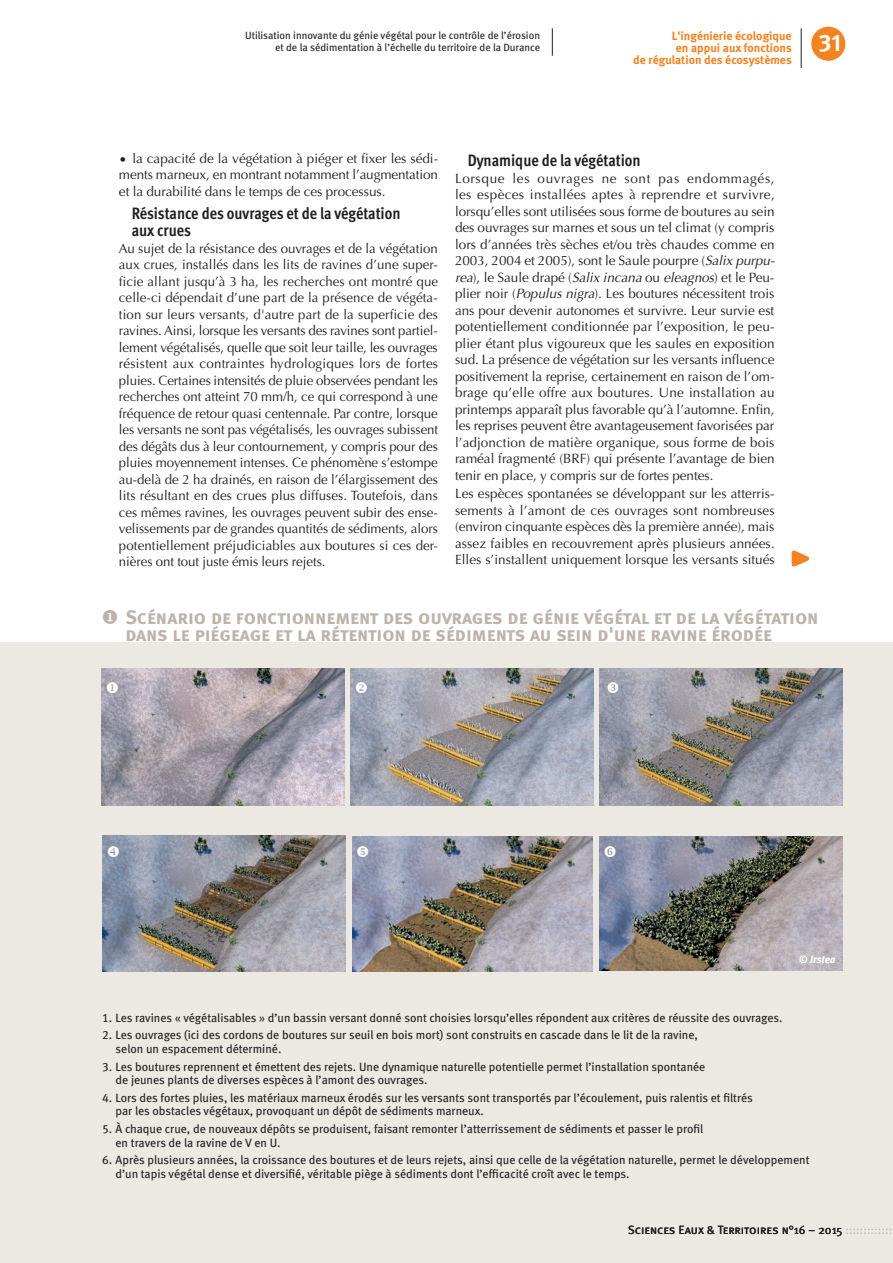
<style>
.page{position:relative;width:893px;height:1263px;background:#fff}
.page>*{position:absolute;margin:0;border:0;box-sizing:border-box;transform-origin:0 0}
.t1{font:24px "Meta Bold Caps Expert";color:#fff}
.t2{font:19.5px/17px "Meta Bold LF Caps";color:#bcb4ab}
.t3{font:700 16.5px/17px "Meta Cond OT";color:#231f20}
.t4{font:13.5px/16.5px "Optima";letter-spacing:-.005em;color:#231f20;text-align:justify}
.t5{font:12px/13.5px "Meta Book LF";color:#231f20}
.t6{font:700 12px/12px "Meta";color:#f58220;text-align:right}
.t7{font:12px "Meta Book Caps";letter-spacing:-.005em;color:#231f20}
.t8{font:10.5px/12px "Meta Book LF";color:#231f20;text-align:right}
.t9{font:italic 10.5px "Meta Bold LF";color:#fff}
.s1{font-style:italic}
.s2{color:#bcbdc0}
</style>
<div class="page">
<svg style="left:552px;top:28px;width:1px;height:28px"></svg>
<div style="left:0;top:642px;width:893px;height:621px;background:#ece9e3"></div>
<svg style="left:791px;top:550px;width:19px;height:17px"></svg>
<img style="left:102px;top:669px;width:243px;height:137px">
<img style="left:350px;top:669px;width:243px;height:137px">
<img style="left:599px;top:669px;width:243px;height:137px">
<img style="left:352px;top:836px;width:240px;height:135px">
<img style="left:599px;top:836px;width:243px;height:134px">
<img style="left:103px;top:835px;width:243px;height:137px">
<div style="left:811px;top:27px;width:34px;height:34px;background:#f58220;border-radius:50%"></div>
<hr style="left:801px;top:28px;width:1px;height:40px;background:#231f20">
<svg style="left:608px;top:682px;width:10px;height:11px"></svg>
<svg style="left:108px;top:845px;width:11px;height:11px"></svg>
<svg style="left:357px;top:845px;width:11px;height:11px"></svg>
<svg style="left:605px;top:845px;width:10px;height:11px"></svg>
<svg style="left:107px;top:682px;width:11px;height:11px"></svg>
<svg style="left:356px;top:682px;width:11px;height:11px"></svg>
<p class="t8" style="left:245px;top:29px;width:296px">Utilisation innovante du génie végétal pour le contrôle de l’érosion et de la sédimentation à l’échelle du territoire de la Durance</p>
<p class="t6" style="left:633px;top:29px;width:160px">L'ingénierie écologique<br>en appui aux fonctions<br>de régulation des écosystèmes</p>
<h1 class="t1" style="left:819px;top:28px;width:24px">31</h1>
<p class="t4" style="left:119px;top:150px;width:321px">• la capacité de la végétation à piéger et fixer les sédi&shy;ments marneux, en montrant notamment l’augmentation et la durabilité dans le temps de ces processus.</p>
<p class="t3" style="left:132px;top:206px;width:270px">Résistance des ouvrages et de la végétation aux crues</p>
<p class="t4" style="left:119px;top:240px;width:321px">Au sujet de la résistance des ouvrages et de la végétation aux crues, installés dans les lits de ravines d’une super&shy;ficie allant jusqu’à 3 ha, les recherches ont montré que celle-ci dépendait d’une part de la présence de végéta&shy;tion sur leurs versants, d'autre part de la superficie des ravines. Ainsi, lorsque les versants des ravines sont partiel&shy;lement végétalisés, quelle que soit leur taille, les ouvrages résistent aux contraintes hydrologiques lors de fortes pluies. Certaines intensités de pluie observées pendant les recherches ont atteint 70 mm/h, ce qui correspond à une fréquence de retour quasi centennale. Par contre, lorsque les versants ne sont pas végétalisés, les ouvrages subissent des dégâts dus à leur contournement, y compris pour des pluies moyennement intenses. Ce phénomène s’estompe au-delà de 2 ha drainés, en raison de l’élargissement des lits résultant en des crues plus diffuses. Toutefois, dans ces mêmes ravines, les ouvrages peuvent subir des ense&shy;velissements par de grandes quantités de sédiments, alors potentiellement préjudiciables aux boutures si ces der&shy;nières ont tout juste émis leurs rejets.</p>
<p class="t3" style="left:468px;top:152px;width:174px">Dynamique de la végétation</p>
<p class="t4" style="left:455px;top:170px;width:321px">Lorsque les ouvrages ne sont pas endommagés, les espèces installées aptes à reprendre et survivre, lorsqu’elles sont utilisées sous forme de boutures au sein des ouvrages sur marnes et sous un tel climat (y compris lors d’années très sèches et/ou très chaudes comme en 2003, 2004 et 2005), sont le Saule pourpre (<span class="s1">Salix purpu&shy;rea</span>), le Saule drapé (<span class="s1">Salix incana</span> ou <span class="s1">eleagnos</span>) et le Peu&shy;plier noir (<span class="s1">Populus nigra</span>). Les boutures nécessitent trois ans pour devenir autonomes et survivre. Leur survie est potentiellement conditionnée par l’exposition, le peu&shy;plier étant plus vigoureux que les saules en exposition sud. La présence de végétation sur les versants influence positivement la reprise, certainement en raison de l’om&shy;brage qu’elle offre aux boutures. Une installation au printemps apparaît plus favorable qu’à l’automne. Enfin, les reprises peuvent être avantageusement favorisées par l’adjonction de matière organique, sous forme de bois raméal fragmenté (BRF) qui présente l’avantage de bien tenir en place, y compris sur de fortes pentes.</p>
<p class="t4" style="left:455px;top:486px;width:321px">Les espèces spontanées se développant sur les atterris&shy;sements à l’amont de ces ouvrages sont nombreuses (environ cinquante espèces dès la première année), mais assez faibles en recouvrement après plusieurs années.<br>Elles s’installent uniquement lorsque les versants situés</p>
<h2 class="t2" style="left:125px;top:609px;width:695px;text-indent:-24px">◆ Scénario de fonctionnement des ouvrages de génie végétal et de la végétation dans le piégeage et la rétention de sédiments au sein d'une ravine érodée</h2>
<p class="t9" style="left:799px;top:953px;width:38px">© Irstea</p>
<p class="t5" style="left:102px;top:1010px;width:682px">1. Les ravines « végétalisables » d’un bassin versant donné sont choisies lorsqu’elles répondent aux critères de réussite des ouvrages.</p>
<p class="t5" style="left:116px;top:1028px;width:584px;text-indent:-14px">2. Les ouvrages (ici des cordons de boutures sur seuil en bois mort) sont construits en cascade dans le lit de la ravine, selon un espacement déterminé.</p>
<p class="t5" style="left:116px;top:1059px;width:591px;text-indent:-14px">3. Les boutures reprennent et émettent des rejets. Une dynamique naturelle potentielle permet l’installation spontanée de jeunes plants de diverses espèces à l’amont des ouvrages.</p>
<p class="t5" style="left:116px;top:1091px;width:639px;text-indent:-14px">4. Lors des fortes pluies, les matériaux marneux érodés sur les versants sont transportés par l’écoulement, puis ralentis et filtrés par les obstacles végétaux, provoquant un dépôt de sédiments marneux.</p>
<p class="t5" style="left:116px;top:1122px;width:589px;text-indent:-14px">5. À chaque crue, de nouveaux dépôts se produisent, faisant remonter l’atterrissement de sédiments et passer le profil en travers de la ravine de V en U.</p>
<p class="t5" style="left:116px;top:1153px;width:695px;text-indent:-14px">6. Après plusieurs années, la croissance des boutures et de leurs rejets, ainsi que celle de la végétation naturelle, permet le développement d’un tapis végétal dense et diversifié, véritable piège à sédiments dont l’efficacité croît avec le temps.</p>
<p class="t7" style="left:628px;top:1223px;width:266px">Sciences Eaux &amp; Territoires n°16 – 2015 <span class="s2">:::::::::::::</span></p>
</div>
